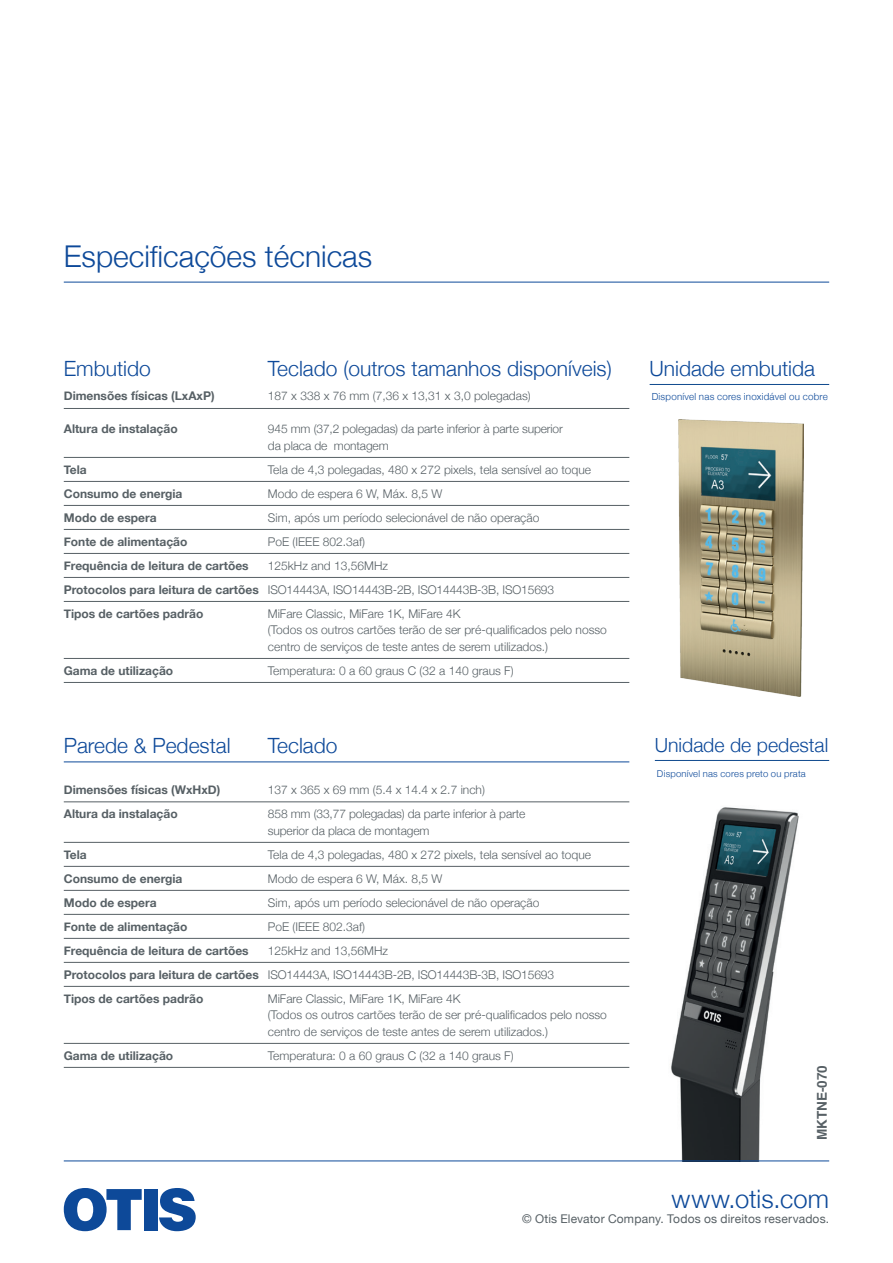
<style>
.page{position:relative;width:893px;height:1263px;background:#fff}
.page>*{position:absolute;margin:0;border:0;box-sizing:border-box;transform-origin:0 0}
.t1{font:300 30px "Helvetica Neue";color:#0d4999}
.t2{font:300 25.5px "Helvetica Neue";letter-spacing:.01em;color:#0d4999}
.t3{font:300 21px "Helvetica Neue";color:#0d4999}
.t4{font:300 19.5px "Helvetica Neue";color:#0d4999}
.t5{font:700 13.5px "Helvetica";color:#576065}
.t6{font:300 12px/16.5px "Helvetica Neue";color:#576065}
.t7{font:700 12px "Helvetica Neue";color:#576065}
.t8{font:12px "Helvetica Neue";letter-spacing:.015em;color:#576065}
.t9{font:300 9.75px "Helvetica Neue";letter-spacing:.02em;color:#0d4999}
.t10{font:300 9.45px "Helvetica Neue";letter-spacing:.025em;color:#0d4999}
.s1{font-weight:700}
</style>
<div class="page">
<hr style="left:64px;top:282px;width:765px;height:1px;background:#0d4999">
<img style="left:671px;top:807px;width:128px;height:353px">
<hr style="left:64px;top:1160px;width:765px;height:1px;background:#0d4999">
<svg style="left:64px;top:1188px;width:78px;height:43px"></svg>
<div style="left:144px;top:1189px;width:13px;height:41px;background:#0d4999"></div>
<svg style="left:159px;top:1188px;width:37px;height:43px"></svg>
<hr style="left:64px;top:761px;width:565px;height:1px;background:#0d4999">
<hr style="left:64px;top:801px;width:565px;height:1px;background:#576065">
<hr style="left:64px;top:842px;width:565px;height:1px;background:#576065">
<hr style="left:64px;top:866px;width:565px;height:1px;background:#576065">
<hr style="left:64px;top:890px;width:565px;height:1px;background:#576065">
<hr style="left:64px;top:914px;width:565px;height:1px;background:#576065">
<hr style="left:64px;top:938px;width:565px;height:1px;background:#576065">
<hr style="left:64px;top:962px;width:565px;height:1px;background:#576065">
<hr style="left:64px;top:986px;width:565px;height:1px;background:#576065">
<hr style="left:64px;top:1043px;width:565px;height:1px;background:#576065">
<hr style="left:64px;top:1067px;width:565px;height:1px;background:#576065">
<hr style="left:64px;top:408px;width:565px;height:1px;background:#576065">
<hr style="left:64px;top:457px;width:565px;height:1px;background:#576065">
<hr style="left:64px;top:481px;width:565px;height:1px;background:#576065">
<hr style="left:64px;top:505px;width:565px;height:1px;background:#576065">
<hr style="left:64px;top:529px;width:565px;height:1px;background:#576065">
<hr style="left:64px;top:553px;width:565px;height:1px;background:#576065">
<hr style="left:64px;top:577px;width:565px;height:1px;background:#576065">
<hr style="left:64px;top:601px;width:565px;height:1px;background:#576065">
<hr style="left:64px;top:658px;width:565px;height:1px;background:#576065">
<hr style="left:64px;top:682px;width:565px;height:1px;background:#576065">
<hr style="left:655px;top:760px;width:174px;height:1px;background:#0f498e">
<hr style="left:650px;top:384px;width:179px;height:1px;background:#0f498e">
<img style="left:679px;top:419px;width:124px;height:278px">
<h1 class="t1" style="left:64px;top:232px;width:310px">Especificações técnicas</h1>
<h3 class="t3" style="left:64px;top:351px;width:89px">Embutido</h3>
<h3 class="t3" style="left:268px;top:351px;width:345px">Teclado (outros tamanhos disponíveis)</h3>
<p class="t7" style="left:64px;top:386px;width:152px">Dimensões físicas (LxAxP)</p>
<p class="t6" style="left:268px;top:386px;width:264px">187 x 338 x 76 mm (7,36 x 13,31 x 3,0 polegadas)</p>
<p class="t7" style="left:64px;top:419px;width:115px">Altura de instalação</p>
<p class="t6" style="left:268px;top:420px;width:297px">945 mm (37,2 polegadas) da parte inferior à parte superior da placa de montagem</p>
<p class="t7" style="left:64px;top:460px;width:24px">Tela</p>
<p class="t6" style="left:268px;top:460px;width:325px">Tela de 4,3 polegadas, 480 x 272 pixels, tela sensível ao toque</p>
<p class="t7" style="left:64px;top:484px;width:120px">Consumo de energia</p>
<p class="t6" style="left:268px;top:484px;width:176px">Modo de espera 6 W, Máx. 8,5 W</p>
<p class="t7" style="left:64px;top:508px;width:94px">Modo de espera</p>
<p class="t6" style="left:268px;top:508px;width:273px">Sim, após um período selecionável de não operação</p>
<p class="t7" style="left:64px;top:532px;width:125px">Fonte de alimentação</p>
<p class="t6" style="left:268px;top:532px;width:99px">PoE (IEEE 802.3af)</p>
<p class="t7" style="left:64px;top:556px;width:186px">Frequência de leitura de cartões</p>
<p class="t6" style="left:64px;top:552px;width:492px;line-height:24px;text-indent:204px">125kHz and 13,56MHz<br><span class="s1">Protocolos para leitura de cartões</span> ISO14443A, ISO14443B-2B, ISO14443B-3B, ISO15693<br><span class="s1">Tipos de cartões padrão</span></p>
<p class="t6" style="left:268px;top:604px;width:340px">MiFare Classic, MiFare 1K, MiFare 4K<br>(Todos os outros cartões terão de ser pré-qualificados pelo nosso centro de serviços de teste antes de serem utilizados.)</p>
<p class="t7" style="left:64px;top:661px;width:111px">Gama de utilização</p>
<p class="t6" style="left:268px;top:661px;width:247px">Temperatura: 0 a 60 graus C (32 a 140 graus F)</p>
<h3 class="t3" style="left:64px;top:729px;width:168px">Parede &amp; Pedestal</h3>
<h3 class="t3" style="left:268px;top:729px;width:71px">Teclado</h3>
<p class="t7" style="left:64px;top:780px;width:158px">Dimensões físicas (WxHxD)</p>
<p class="t6" style="left:268px;top:781px;width:218px">137 x 365 x 69 mm (5.4 x 14.4 x 2.7 inch)</p>
<p class="t7" style="left:64px;top:804px;width:115px">Altura da instalação</p>
<p class="t6" style="left:268px;top:805px;width:259px">858 mm (33,77 polegadas) da parte inferior à parte superior da placa de montagem</p>
<p class="t7" style="left:64px;top:845px;width:24px">Tela</p>
<p class="t6" style="left:268px;top:845px;width:325px">Tela de 4,3 polegadas, 480 x 272 pixels, tela sensível ao toque</p>
<p class="t7" style="left:64px;top:869px;width:120px">Consumo de energia</p>
<p class="t6" style="left:268px;top:869px;width:176px">Modo de espera 6 W, Máx. 8,5 W</p>
<p class="t7" style="left:64px;top:893px;width:94px">Modo de espera</p>
<p class="t6" style="left:268px;top:893px;width:273px">Sim, após um período selecionável de não operação</p>
<p class="t7" style="left:64px;top:917px;width:125px">Fonte de alimentação</p>
<p class="t6" style="left:268px;top:917px;width:99px">PoE (IEEE 802.3af)</p>
<p class="t7" style="left:64px;top:941px;width:186px">Frequência de leitura de cartões</p>
<p class="t6" style="left:64px;top:937px;width:492px;line-height:24px;text-indent:204px">125kHz and 13,56MHz<br><span class="s1">Protocolos para leitura de cartões</span> ISO14443A, ISO14443B-2B, ISO14443B-3B, ISO15693<br><span class="s1">Tipos de cartões padrão</span></p>
<p class="t6" style="left:268px;top:989px;width:340px">MiFare Classic, MiFare 1K, MiFare 4K<br>(Todos os outros cartões terão de ser pré-qualificados pelo nosso centro de serviços de teste antes de serem utilizados.)</p>
<p class="t7" style="left:64px;top:1046px;width:111px">Gama de utilização</p>
<p class="t6" style="left:268px;top:1046px;width:247px">Temperatura: 0 a 60 graus C (32 a 140 graus F)</p>
<h3 class="t3" style="left:650px;top:351px;width:167px">Unidade embutida</h3>
<p class="t9" style="left:652px;top:388px;width:178px">Disponível nas cores inoxidável ou cobre</p>
<h3 class="t4" style="left:655px;top:729px;width:175px">Unidade de pedestal</h3>
<p class="t10" style="left:657px;top:766px;width:150px">Disponível nas cores preto ou prata</p>
<p class="t5" style="left:811px;top:1140px;width:77px;rotate:-90deg">MKTNE-070</p>
<h2 class="t2" style="left:671px;top:1179px;width:159px">www.otis.com</h2>
<p class="t8" style="left:522px;top:1210px;width:309px">© Otis Elevator Company. Todos os direitos reservados.</p>
</div>
